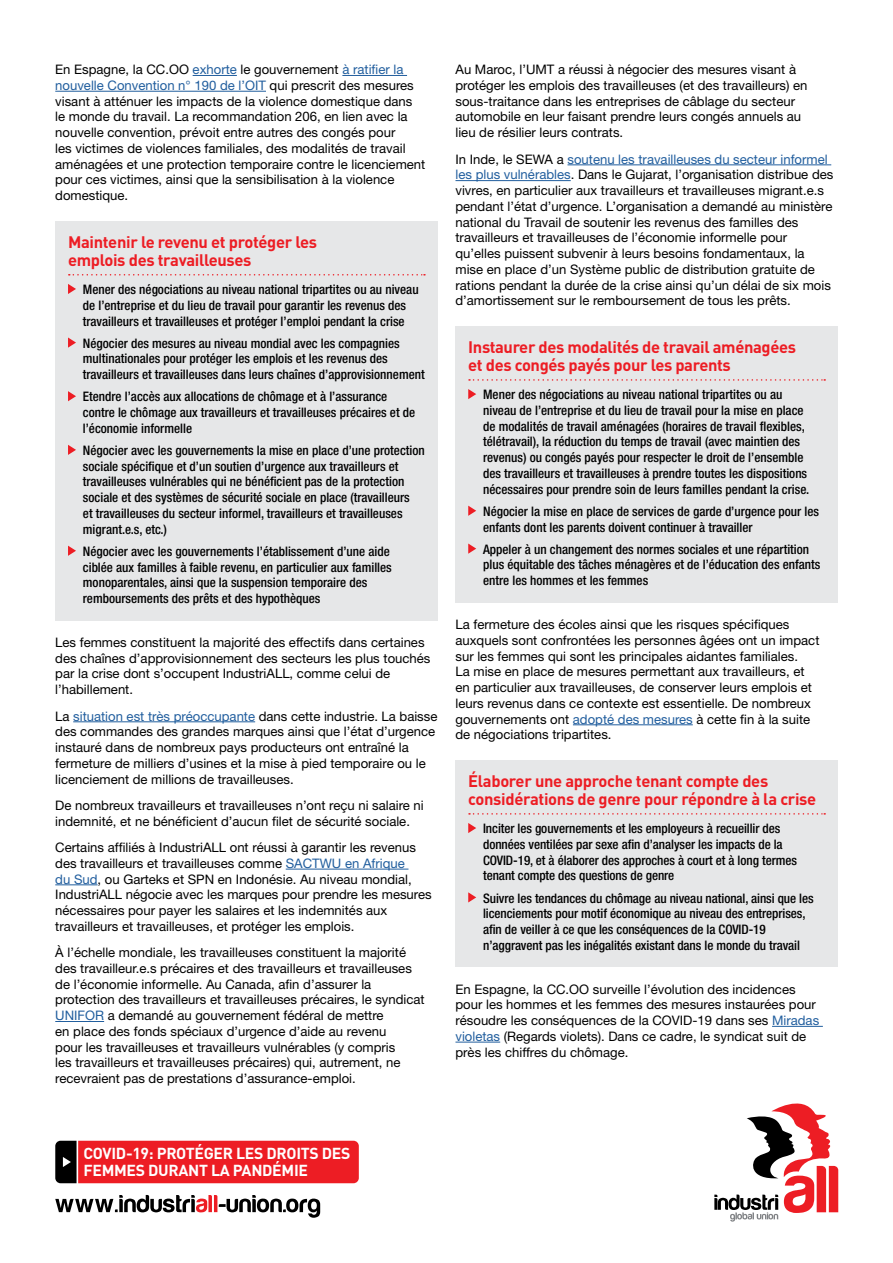
<style>
.page{position:relative;width:893px;height:1263px;background:#fff}
.page>*{position:absolute;margin:0;border:0;box-sizing:border-box;transform-origin:0 0}
.t1{font:700 16.5px/18px "DIN";letter-spacing:-.02em;color:#ed1d24}
.t2{font:700 15.75px/17.2px "DIN";letter-spacing:-.02em;color:#fff}
.t3{font:13.2px/15.8px "Helvetica Neue";color:#000}
.t4{font:500 condensed 13.2px/15.8px "Helvetica Neue";color:#000}
.s1{color:#215e9e}
</style>
<div class="page">
<hr style="left:193px;top:75px;width:44px;height:1px;background:#215e9e">
<hr style="left:342px;top:75px;width:65px;height:1px;background:#215e9e">
<hr style="left:55px;top:91px;width:211px;height:1px;background:#215e9e">
<hr style="left:73px;top:721px;width:182px;height:1px;background:#215e9e">
<hr style="left:286px;top:869px;width:122px;height:1px;background:#215e9e">
<hr style="left:55px;top:884px;width:43px;height:1px;background:#215e9e">
<hr style="left:55px;top:1021px;width:49px;height:1px;background:#215e9e">
<div style="left:55px;top:221px;width:382px;height:399px;background:#e6e7e8"></div>
<svg style="left:69px;top:274px;width:356px;height:2px"></svg>
<svg style="left:68px;top:284px;width:8px;height:10px"></svg>
<svg style="left:68px;top:337px;width:8px;height:11px"></svg>
<svg style="left:68px;top:391px;width:8px;height:10px"></svg>
<svg style="left:68px;top:445px;width:8px;height:10px"></svg>
<svg style="left:68px;top:546px;width:8px;height:10px"></svg>
<hr style="left:567px;top:165px;width:264px;height:1px;background:#215e9e">
<hr style="left:455px;top:180px;width:116px;height:1px;background:#215e9e">
<hr style="left:573px;top:724px;width:120px;height:1px;background:#215e9e">
<hr style="left:772px;top:1026px;width:51px;height:1px;background:#215e9e">
<hr style="left:455px;top:1042px;width:45px;height:1px;background:#215e9e">
<div style="left:455px;top:326px;width:383px;height:276px;background:#e6e7e8"></div>
<svg style="left:469px;top:379px;width:356px;height:2px"></svg>
<svg style="left:468px;top:389px;width:8px;height:10px"></svg>
<svg style="left:468px;top:506px;width:8px;height:10px"></svg>
<svg style="left:468px;top:543px;width:8px;height:11px"></svg>
<div style="left:455px;top:760px;width:383px;height:207px;background:#e6e7e8"></div>
<svg style="left:469px;top:813px;width:356px;height:2px"></svg>
<svg style="left:468px;top:823px;width:8px;height:10px"></svg>
<svg style="left:468px;top:892px;width:8px;height:10px"></svg>
<svg style="left:55px;top:1195px;width:265px;height:23px"></svg>
<svg style="left:714px;top:1103px;width:124px;height:118px"></svg>
<svg style="left:55px;top:1141px;width:304px;height:42px;background:#dd1d24"></svg>
<p class="t3" style="left:55px;top:61px;width:372px">En Espagne, la CC.OO <span class="s1">exhorte</span> le gouvernement <span class="s1">à ratifier la nouvelle Convention n° 190 de l’OIT</span> qui prescrit des mesures visant à atténuer les impacts de la violence domestique dans le monde du travail. La recommandation 206, en lien avec la nouvelle convention, prévoit entre autres des congés pour<br>les victimes de violences familiales, des modalités de travail aménagées et une protection temporaire contre le licenciement pour ces victimes, ainsi que la sensibilisation à la violence domestique.</p>
<p class="t1" style="left:68px;top:232px;width:251px">Maintenir le revenu et protéger les emplois des travailleuses</p>
<p class="t4" style="left:83px;top:281px;width:337px">Mener des négociations au niveau national tripartites ou au niveau de l’entreprise et du lieu de travail pour garantir les revenus des travailleurs et travailleuses et protéger l’emploi pendant la crise</p>
<p class="t4" style="left:83px;top:335px;width:343px">Négocier des mesures au niveau mondial avec les compagnies multinationales pour protéger les emplois et les revenus des travailleurs et travailleuses dans leurs chaînes d’approvisionnement</p>
<p class="t4" style="left:83px;top:389px;width:334px">Etendre l’accès aux allocations de chômage et à l’assurance contre le chômage aux travailleurs et travailleuses précaires et de l’économie informelle</p>
<p class="t4" style="left:83px;top:442px;width:343px">Négocier avec les gouvernements la mise en place d’une protection sociale spécifique et d’un soutien d’urgence aux travailleurs et travailleuses vulnérables qui ne bénéficient pas de la protection sociale et des systèmes de sécurité sociale en place (travailleurs<br>et travailleuses du secteur informel, travailleurs et travailleuses migrant.e.s, etc.)</p>
<p class="t4" style="left:83px;top:543px;width:310px">Négocier avec les gouvernements l’établissement d’une aide ciblée aux familles à faible revenu, en particulier aux familles monoparentales, ainsi que la suspension temporaire des remboursements des prêts et des hypothèques</p>
<p class="t3" style="left:55px;top:634px;width:377px">Les femmes constituent la majorité des effectifs dans certaines des chaînes d’approvisionnement des secteurs les plus touchés par la crise dont s’occupent IndustriALL, comme celui de l’habillement.</p>
<p class="t3" style="left:55px;top:708px;width:384px">La <span class="s1">situation est très préoccupante</span> dans cette industrie. La baisse des commandes des grandes marques ainsi que l’état d’urgence instauré dans de nombreux pays producteurs ont entraîné la fermeture de milliers d’usines et la mise à pied temporaire ou le licenciement de millions de travailleuses.</p>
<p class="t3" style="left:55px;top:797px;width:370px">De nombreux travailleurs et travailleuses n’ont reçu ni salaire ni indemnité, et ne bénéficient d’aucun filet de sécurité sociale.</p>
<p class="t3" style="left:55px;top:839px;width:378px">Certains affiliés à IndustriALL ont réussi à garantir les revenus des travailleurs et travailleuses comme <span class="s1">SACTWU en Afrique<br>du Sud</span>, ou Garteks et SPN en Indonésie. Au niveau mondial, IndustriALL négocie avec les marques pour prendre les mesures nécessaires pour payer les salaires et les indemnités aux travailleurs et travailleuses, et protéger les emplois.</p>
<p class="t3" style="left:55px;top:944px;width:371px">À l’échelle mondiale, les travailleuses constituent la majorité des travailleur.e.s précaires et des travailleurs et travailleuses de l’économie informelle. Au Canada, afin d’assurer la protection des travailleurs et travailleuses précaires, le syndicat <span class="s1">UNIFOR</span> a demandé au gouvernement fédéral de mettre<br>en place des fonds spéciaux d’urgence d’aide au revenu<br>pour les travailleuses et travailleurs vulnérables (y compris<br>les travailleurs et travailleuses précaires) qui, autrement, ne recevraient pas de prestations d’assurance-emploi.</p>
<p class="t3" style="left:455px;top:61px;width:353px">Au Maroc, l’UMT a réussi à négocier des mesures visant à protéger les emplois des travailleuses (et des travailleurs) en sous-traitance dans les entreprises de câblage du secteur automobile en leur faisant prendre leurs congés annuels au lieu de résilier leurs contrats.</p>
<p class="t3" style="left:455px;top:151px;width:379px">In Inde, le SEWA a <span class="s1">soutenu les travailleuses du secteur informel les plus vulnérables</span>. Dans le Gujarat, l’organisation distribue des vivres, en particulier aux travailleurs et travailleuses migrant.e.s pendant l’état d’urgence. L’organisation a demandé au ministère national du Travail de soutenir les revenus des familles des travailleurs et travailleuses de l’économie informelle pour qu’elles puissent subvenir à leurs besoins fondamentaux, la mise en place d’un Système public de distribution gratuite de rations pendant la durée de la crise ainsi qu’un délai de six mois d’amortissement sur le remboursement de tous les prêts.</p>
<p class="t1" style="left:468px;top:337px;width:329px">Instaurer des modalités de travail aménagées et des congés payés pour les parents</p>
<p class="t4" style="left:483px;top:386px;width:328px">Mener des négociations au niveau national tripartites ou au niveau de l’entreprise et du lieu de travail pour la mise en place de modalités de travail aménagées (horaires de travail flexibles, télétravail), la réduction du temps de travail (avec maintien des revenus) ou congés payés pour respecter le droit de l’ensemble des travailleurs et travailleuses à prendre toutes les dispositions nécessaires pour prendre soin de leurs familles pendant la crise.</p>
<p class="t4" style="left:483px;top:503px;width:338px">Négocier la mise en place de services de garde d’urgence pour les enfants dont les parents doivent continuer à travailler</p>
<p class="t4" style="left:483px;top:541px;width:339px">Appeler à un changement des normes sociales et une répartition plus équitable des tâches ménagères et de l’éducation des enfants entre les hommes et les femmes</p>
<p class="t3" style="left:455px;top:616px;width:365px">La fermeture des écoles ainsi que les risques spécifiques auxquels sont confrontées les personnes âgées ont un impact sur les femmes qui sont les principales aidantes familiales.<br>La mise en place de mesures permettant aux travailleurs, et en particulier aux travailleuses, de conserver leurs emplois et leurs revenus dans ce contexte est essentielle. De nombreux gouvernements ont <span class="s1">adopté des mesures</span> à cette fin à la suite de négociations tripartites.</p>
<p class="t1" style="left:468px;top:771px;width:349px">Élaborer une approche tenant compte des considérations de genre pour répondre à la crise</p>
<p class="t4" style="left:483px;top:820px;width:315px">Inciter les gouvernements et les employeurs à recueillir des données ventilées par sexe afin d’analyser les impacts de la COVID-19, et à élaborer des approches à court et à long termes tenant compte des questions de genre</p>
<p class="t4" style="left:483px;top:890px;width:332px">Suivre les tendances du chômage au niveau national, ainsi que les licenciements pour motif économique au niveau des entreprises, afin de veiller à ce que les conséquences de la COVID-19 n’aggravent pas les inégalités existant dans le monde du travail</p>
<p class="t3" style="left:455px;top:981px;width:365px">En Espagne, la CC.OO surveille l’évolution des incidences pour les hommes et les femmes des mesures instaurées pour résoudre les conséquences de la COVID-19 dans ses <span class="s1">Miradas violetas</span> (Regards violets). Dans ce cadre, le syndicat suit de près les chiffres du chômage.</p>
<p class="t2" style="left:83px;top:1144px;width:268px">COVID-19: PROTÉGER LES DROITS DES<br>FEMMES DURANT LA PANDÉMIE</p>
</div>
